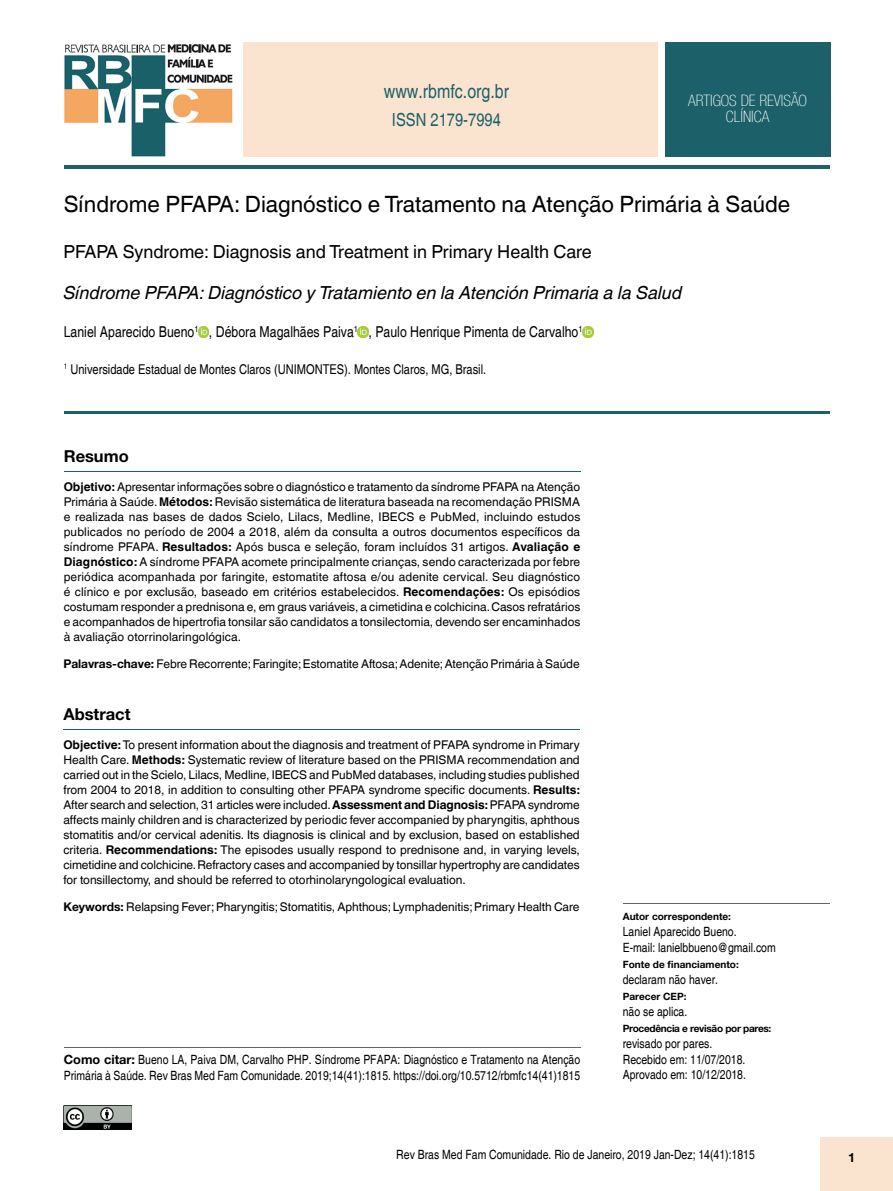
<style>
.page{position:relative;width:893px;height:1191px;background:#fff}
.page>*{position:absolute;margin:0;border:0;box-sizing:border-box;transform-origin:0 0}
.t1{font:22.5px "Helvetica World";color:#000}
.t2{font:condensed 19.5px "Helvetica";color:#1c6069}
.t3{font:italic 18px "Helvetica World";color:#000}
.t4{font:18px "Helvetica World";color:#000}
.t5{font:condensed 18px "Helvetica";color:#1c6069}
.t6{font:700 16.5px "Helvetica Neue";color:#000}
.t7{font:100 condensed 15.75px/15.9px "Helvetica Neue LT Com";color:#fff;text-align:center}
.t8{font:condensed 15px "Helvetica";color:#000}
.t9{font:condensed 13.5px "Helvetica";color:#000}
.t10{font:condensed 12.75px/15.9px "Helvetica";color:#000}
.t11{font:700 12.75px "Helvetica Neue";color:#000}
.t12{font:12px/15px "Helvetica World";color:#000;text-align:justify}
.t13{font:700 10.05px "Helvetica Neue";color:#000}
.t14{font:700 10.05px "Helvetica Neue";letter-spacing:-.03em;color:#000}
.s1{font-weight:700}
.s2{font-family:"Helvetica Neue";font-weight:700}
.s3{font-family:"Helvetica Neue";font-weight:700;font-stretch:normal}
</style>
<div class="page">
<div style="left:821px;top:1137px;width:72px;height:54px;background:#fae4d0"></div>
<svg style="left:198px;top:326px;width:11px;height:11px"></svg>
<svg style="left:358px;top:326px;width:11px;height:11px"></svg>
<svg style="left:582px;top:326px;width:11px;height:11px"></svg>
<hr style="left:64px;top:165px;width:765px;height:4px;background:#1c6069">
<div style="left:243px;top:43px;width:414px;height:114px;background:#fae4d0"></div>
<div style="left:665px;top:43px;width:165px;height:114px;background:#1c6069"></div>
<img style="left:64px;top:44px;width:169px;height:113px">
<hr style="left:64px;top:411px;width:765px;height:2px;background:#1c6069">
<hr style="left:64px;top:471px;width:516px;height:1px;background:#1c6069">
<hr style="left:64px;top:1047px;width:516px;height:1px;background:#636466">
<hr style="left:623px;top:903px;width:206px;height:1px;background:#636466">
<hr style="left:63px;top:730px;width:517px;height:1px;background:#1c6069">
<img style="left:64px;top:1106px;width:68px;height:23px">
<h2 class="t2" style="left:384px;top:80px;width:127px">www.rbmfc.org.br</h2>
<h3 class="t7" style="left:688px;top:93px;width:120px">ARTIGOS DE REVISÃO<br>CLÍNICA</h3>
<h3 class="t5" style="left:392px;top:110px;width:111px">ISSN 2179-7994</h3>
<h1 class="t1" style="left:64px;top:191px;width:728px">Síndrome PFAPA: Diagnóstico e Tratamento na Atenção Primária à Saúde</h1>
<h3 class="t4" style="left:63px;top:241px;width:530px">PFAPA Syndrome: Diagnosis and Treatment in Primary Health Care</h3>
<h3 class="t3" style="left:63px;top:282px;width:620px">Síndrome PFAPA: Diagnóstico y Tratamiento en la Atención Primaria a la Salud</h3>
<p class="t8" style="left:64px;top:323px;width:520px">Laniel Aparecido Bueno<sup>1</sup> , Débora Magalhães Paiva<sup>1</sup> , Paulo Henrique Pimenta de Carvalho<sup>1</sup></p>
<p class="t9" style="left:64px;top:361px;width:424px"><sup>1</sup> Universidade Estadual de Montes Claros (UNIMONTES). Montes Claros, MG, Brasil.</p>
<h3 class="t6" style="left:64px;top:445px;width:67px">Resumo</h3>
<p class="t12" style="left:64px;top:479px;width:518px"><span class="s1">Objetivo:</span> Apresentar informações sobre o diagnóstico e tratamento da síndrome PFAPA na Atenção Primária à Saúde. <span class="s1">Métodos:</span> Revisão sistemática de literatura baseada na recomendação PRISMA e realizada nas bases de dados Scielo, Lilacs, Medline, IBECS e PubMed, incluindo estudos publicados no período de 2004 a 2018, além da consulta a outros documentos específicos da síndrome PFAPA. <span class="s1">Resultados:</span> Após busca e seleção, foram incluídos 31 artigos. <span class="s1">Avaliação e Diagnóstico:</span> A síndrome PFAPA acomete principalmente crianças, sendo caracterizada por febre periódica acompanhada por faringite, estomatite aftosa e/ou adenite cervical. Seu diagnóstico é clínico e por exclusão, baseado em critérios estabelecidos. <span class="s1">Recomendações:</span> Os episódios costumam responder a prednisona e, em graus variáveis, a cimetidina e colchicina. Casos refratários e acompanhados de hipertrofia tonsilar são candidatos a tonsilectomia, devendo ser encaminhados à avaliação otorrinolaringológica.</p>
<p class="t12" style="left:63px;top:656px;width:518px"><span class="s2">Palavras-chave:</span> Febre Recorrente; Faringite; Estomatite Aftosa; Adenite; Atenção Primária à Saúde</p>
<h3 class="t6" style="left:63px;top:704px;width:69px">Abstract</h3>
<p class="t12" style="left:63px;top:737px;width:518px"><span class="s1">Objective:</span> To present information about the diagnosis and treatment of PFAPA syndrome in Primary Health Care. <span class="s1">Methods:</span> Systematic review of literature based on the PRISMA recommendation and carried out in the Scielo, Lilacs, Medline, IBECS and PubMed databases, including studies published from 2004 to 2018, in addition to consulting other PFAPA syndrome specific documents. <span class="s1">Results:<br></span>After search and selection, 31 articles were included. <span class="s1">Assessment and Diagnosis:</span> PFAPA syndrome affects mainly children and is characterized by periodic fever accompanied by pharyngitis, aphthous stomatitis and/or cervical adenitis. Its diagnosis is clinical and by exclusion, based on established criteria. <span class="s1">Recommendations:</span> The episodes usually respond to prednisone and, in varying levels, cimetidine and colchicine. Refractory cases and accompanied by tonsillar hypertrophy are candidates for tonsillectomy, and should be referred to otorhinolaryngological evaluation.</p>
<p class="t12" style="left:63px;top:899px;width:518px"><span class="s2">Keywords:</span> Relapsing Fever; Pharyngitis; Stomatitis, Aphthous; Lymphadenitis; Primary Health Care</p>
<p class="t10" style="left:64px;top:1051px;width:518px"><span class="s3">Como citar:</span> Bueno LA, Paiva DM, Carvalho PHP. Síndrome PFAPA: Diagnóstico e Tratamento na Atenção<br>Primária à Saúde. Rev Bras Med Fam Comunidade. 2019;14(41):1815. https://doi.org/10.5712/rbmfc14(41)1815</p>
<p class="t13" style="left:623px;top:910px;width:110px">Autor correspondente:</p>
<p class="t10" style="left:623px;top:924px;width:154px">Laniel Aparecido Bueno.<br>E-mail: lanielbbueno@gmail.com</p>
<p class="t13" style="left:623px;top:958px;width:118px">Fonte de financiamento:</p>
<p class="t10" style="left:623px;top:971px;width:97px">declaram não haver.</p>
<p class="t13" style="left:623px;top:990px;width:65px">Parecer CEP:</p>
<p class="t10" style="left:623px;top:1003px;width:66px">não se aplica.</p>
<p class="t14" style="left:623px;top:1022px;width:150px">Procedência e revisão por pares:</p>
<p class="t10" style="left:623px;top:1035px;width:125px">revisado por pares.<br>Recebido em: 11/07/2018.<br>Aprovado em: 10/12/2018.</p>
<p class="t10" style="left:396px;top:1146px;width:360px">Rev Bras Med Fam Comunidade. Rio de Janeiro, 2019 Jan-Dez; 14(41):1815</p>
<p class="t11" style="left:848px;top:1149px;width:9px">1</p>
</div>
